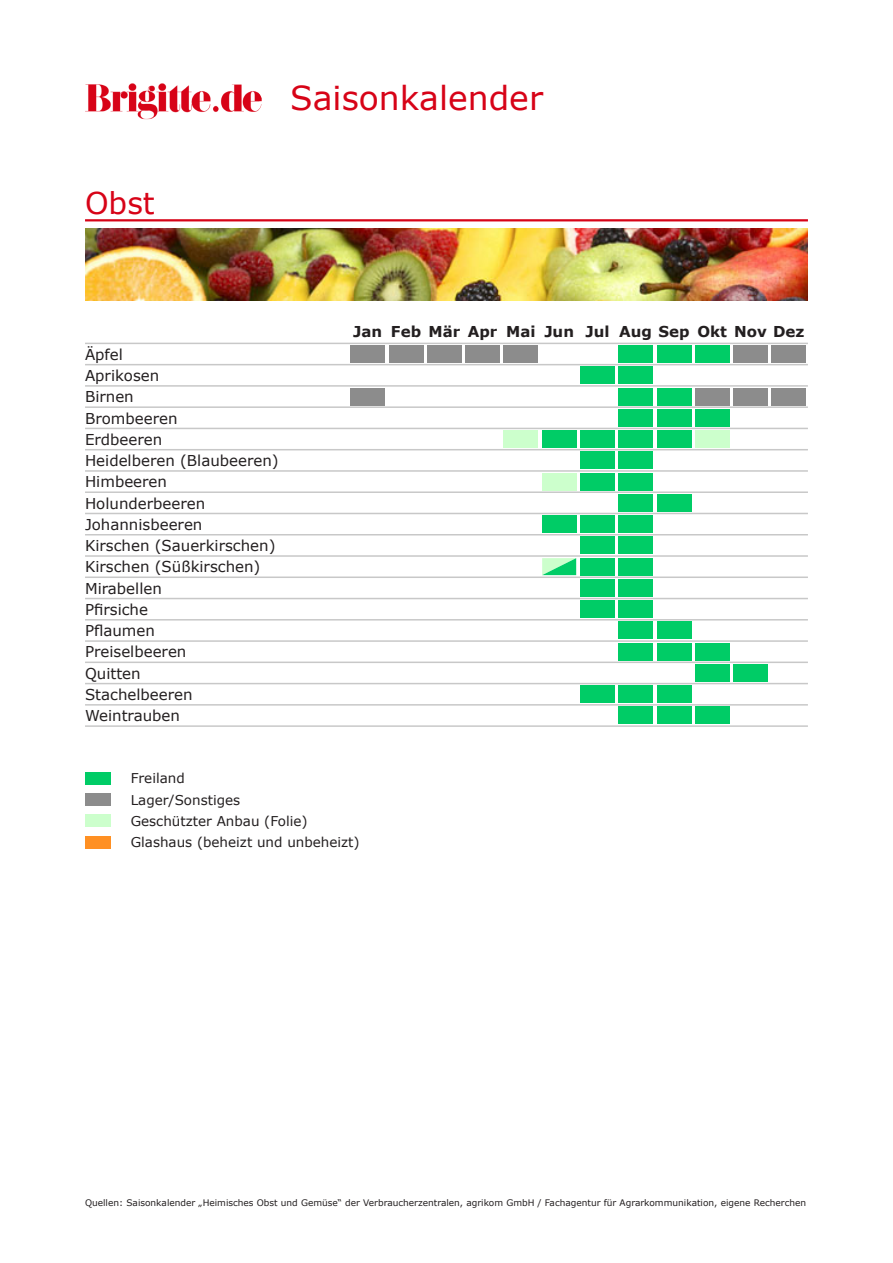
<style>
.page{position:relative;width:893px;height:1263px;background:#fff}
.page>*{position:absolute;margin:0;border:0;box-sizing:border-box;transform-origin:0 0}
.t1{font:33px "Verdana";color:#d70317}
.t2{font:30px "Verdana";color:#d70317}
.t3{font:15px "Verdana";color:#231f20}
.t4{font:700 15px "Verdana";color:#231f20}
.t5{font:13.5px "Verdana";color:#231f20}
.t6{font:9px "Verdana";color:#231f20}
</style>
<div class="page">
<img style="left:85px;top:83px;width:177px;height:36px">
<hr style="left:85px;top:219px;width:723px;height:2px;background:#d70317">
<img style="left:85px;top:229px;width:723px;height:72px">
<hr style="left:85px;top:343px;width:723px;height:1px;background:#c8c8c8">
<div style="left:351px;top:345px;width:34px;height:17px;background:#8c8c8c"></div>
<div style="left:389px;top:345px;width:34px;height:17px;background:#8c8c8c"></div>
<div style="left:427px;top:345px;width:34px;height:17px;background:#8c8c8c"></div>
<div style="left:466px;top:345px;width:34px;height:17px;background:#8c8c8c"></div>
<div style="left:504px;top:345px;width:34px;height:17px;background:#8c8c8c"></div>
<div style="left:772px;top:345px;width:34px;height:17px;background:#8c8c8c"></div>
<div style="left:733px;top:345px;width:34px;height:17px;background:#8c8c8c"></div>
<div style="left:351px;top:388px;width:34px;height:17px;background:#8c8c8c"></div>
<div style="left:733px;top:388px;width:34px;height:17px;background:#8c8c8c"></div>
<div style="left:772px;top:388px;width:34px;height:17px;background:#8c8c8c"></div>
<div style="left:695px;top:388px;width:34px;height:17px;background:#8c8c8c"></div>
<hr style="left:85px;top:364px;width:723px;height:1px;background:#c8c8c8">
<hr style="left:85px;top:385px;width:723px;height:2px;background:#c8c8c8">
<hr style="left:85px;top:406px;width:723px;height:2px;background:#c8c8c8">
<hr style="left:85px;top:428px;width:723px;height:1px;background:#c8c8c8">
<hr style="left:85px;top:449px;width:723px;height:1px;background:#c8c8c8">
<hr style="left:85px;top:470px;width:723px;height:2px;background:#c8c8c8">
<hr style="left:85px;top:491px;width:723px;height:2px;background:#c8c8c8">
<hr style="left:85px;top:513px;width:723px;height:1px;background:#c8c8c8">
<hr style="left:85px;top:534px;width:723px;height:1px;background:#c8c8c8">
<hr style="left:85px;top:555px;width:723px;height:2px;background:#c8c8c8">
<hr style="left:85px;top:576px;width:723px;height:2px;background:#c8c8c8">
<hr style="left:85px;top:598px;width:723px;height:1px;background:#c8c8c8">
<hr style="left:85px;top:619px;width:723px;height:1px;background:#c8c8c8">
<hr style="left:85px;top:640px;width:723px;height:2px;background:#c8c8c8">
<hr style="left:85px;top:661px;width:723px;height:2px;background:#c8c8c8">
<hr style="left:85px;top:683px;width:723px;height:1px;background:#c8c8c8">
<hr style="left:85px;top:704px;width:723px;height:2px;background:#c8c8c8">
<hr style="left:85px;top:725px;width:723px;height:2px;background:#c8c8c8">
<div style="left:695px;top:345px;width:34px;height:17px;background:#0c6"></div>
<div style="left:657px;top:345px;width:34px;height:17px;background:#0c6"></div>
<div style="left:619px;top:345px;width:34px;height:17px;background:#0c6"></div>
<div style="left:619px;top:367px;width:34px;height:17px;background:#0c6"></div>
<div style="left:580px;top:367px;width:34px;height:17px;background:#0c6"></div>
<div style="left:619px;top:388px;width:34px;height:17px;background:#0c6"></div>
<div style="left:657px;top:388px;width:34px;height:17px;background:#0c6"></div>
<div style="left:619px;top:409px;width:34px;height:17px;background:#0c6"></div>
<div style="left:657px;top:409px;width:34px;height:17px;background:#0c6"></div>
<div style="left:695px;top:409px;width:34px;height:17px;background:#0c6"></div>
<div style="left:657px;top:431px;width:34px;height:17px;background:#0c6"></div>
<div style="left:619px;top:431px;width:34px;height:17px;background:#0c6"></div>
<div style="left:580px;top:431px;width:34px;height:17px;background:#0c6"></div>
<div style="left:542px;top:431px;width:34px;height:17px;background:#0c6"></div>
<div style="left:580px;top:452px;width:34px;height:17px;background:#0c6"></div>
<div style="left:619px;top:452px;width:34px;height:17px;background:#0c6"></div>
<div style="left:580px;top:473px;width:34px;height:17px;background:#0c6"></div>
<div style="left:619px;top:473px;width:34px;height:17px;background:#0c6"></div>
<div style="left:619px;top:494px;width:34px;height:17px;background:#0c6"></div>
<div style="left:657px;top:494px;width:34px;height:17px;background:#0c6"></div>
<div style="left:619px;top:516px;width:34px;height:17px;background:#0c6"></div>
<div style="left:580px;top:516px;width:34px;height:17px;background:#0c6"></div>
<div style="left:542px;top:516px;width:34px;height:17px;background:#0c6"></div>
<div style="left:580px;top:537px;width:34px;height:17px;background:#0c6"></div>
<div style="left:619px;top:537px;width:34px;height:17px;background:#0c6"></div>
<div style="left:580px;top:558px;width:34px;height:17px;background:#0c6"></div>
<div style="left:619px;top:558px;width:34px;height:17px;background:#0c6"></div>
<div style="left:580px;top:579px;width:34px;height:17px;background:#0c6"></div>
<div style="left:619px;top:579px;width:34px;height:17px;background:#0c6"></div>
<div style="left:580px;top:601px;width:34px;height:17px;background:#0c6"></div>
<div style="left:619px;top:601px;width:34px;height:17px;background:#0c6"></div>
<div style="left:619px;top:622px;width:34px;height:17px;background:#0c6"></div>
<div style="left:657px;top:622px;width:34px;height:17px;background:#0c6"></div>
<div style="left:619px;top:643px;width:34px;height:17px;background:#0c6"></div>
<div style="left:657px;top:643px;width:34px;height:17px;background:#0c6"></div>
<div style="left:695px;top:643px;width:34px;height:17px;background:#0c6"></div>
<div style="left:695px;top:664px;width:34px;height:17px;background:#0c6"></div>
<div style="left:733px;top:664px;width:34px;height:17px;background:#0c6"></div>
<div style="left:657px;top:686px;width:34px;height:17px;background:#0c6"></div>
<div style="left:619px;top:686px;width:34px;height:17px;background:#0c6"></div>
<div style="left:580px;top:686px;width:34px;height:17px;background:#0c6"></div>
<div style="left:619px;top:707px;width:34px;height:17px;background:#0c6"></div>
<div style="left:657px;top:707px;width:34px;height:17px;background:#0c6"></div>
<div style="left:695px;top:707px;width:34px;height:17px;background:#0c6"></div>
<div style="left:504px;top:431px;width:34px;height:17px;background:#cfc"></div>
<div style="left:695px;top:431px;width:34px;height:17px;background:#cfc"></div>
<div style="left:542px;top:473px;width:34px;height:17px;background:#cfc"></div>
<svg style="left:542px;top:558px;width:34px;height:17px"></svg>
<div style="left:85px;top:772px;width:26px;height:12px;background:#0c6"></div>
<div style="left:85px;top:793px;width:26px;height:13px;background:#8c8c8c"></div>
<div style="left:85px;top:814px;width:26px;height:13px;background:#cfc"></div>
<div style="left:85px;top:836px;width:26px;height:12px;background:#ff9023"></div>
<p class="t2" style="left:85px;top:184px;width:71px">Obst</p>
<p class="t1" style="left:290px;top:77px;width:254px">Saisonkalender</p>
<p class="t3" style="left:85px;top:345px;width:39px">Äpfel</p>
<p class="t3" style="left:85px;top:366px;width:76px">Aprikosen</p>
<p class="t3" style="left:85px;top:387px;width:50px">Birnen</p>
<p class="t3" style="left:85px;top:408px;width:94px">Brombeeren</p>
<p class="t3" style="left:85px;top:430px;width:79px">Erdbeeren</p>
<p class="t3" style="left:85px;top:451px;width:195px">Heidelberen (Blaubeeren)</p>
<p class="t3" style="left:85px;top:472px;width:84px">Himbeeren</p>
<p class="t3" style="left:85px;top:494px;width:122px">Holunderbeeren</p>
<p class="t3" style="left:85px;top:515px;width:119px">Johannisbeeren</p>
<p class="t3" style="left:85px;top:536px;width:192px">Kirschen (Sauerkirschen)</p>
<p class="t3" style="left:85px;top:557px;width:177px">Kirschen (Süßkirschen)</p>
<p class="t3" style="left:85px;top:579px;width:78px">Mirabellen</p>
<p class="t3" style="left:85px;top:600px;width:64px">Pfirsiche</p>
<p class="t3" style="left:85px;top:621px;width:71px">Pflaumen</p>
<p class="t3" style="left:85px;top:642px;width:103px">Preiselbeeren</p>
<p class="t3" style="left:85px;top:664px;width:57px">Quitten</p>
<p class="t3" style="left:85px;top:685px;width:109px">Stachelbeeren</p>
<p class="t3" style="left:85px;top:706px;width:96px">Weintrauben</p>
<p class="t4" style="left:353px;top:322px;width:31px">Jan</p>
<p class="t4" style="left:391px;top:322px;width:32px">Feb</p>
<p class="t4" style="left:428px;top:322px;width:33px">Mär</p>
<p class="t4" style="left:468px;top:322px;width:31px">Apr</p>
<p class="t4" style="left:506px;top:322px;width:31px">Mai</p>
<p class="t4" style="left:544px;top:322px;width:31px">Jun</p>
<p class="t4" style="left:585px;top:322px;width:26px">Jul</p>
<p class="t4" style="left:619px;top:322px;width:72px">Aug Sep</p>
<p class="t4" style="left:697px;top:322px;width:31px">Okt</p>
<p class="t4" style="left:734px;top:322px;width:72px">Nov Dez</p>
<p class="t5" style="left:131px;top:770px;width:56px">Freiland</p>
<p class="t5" style="left:131px;top:791px;width:111px">Lager/Sonstiges</p>
<p class="t5" style="left:131px;top:812px;width:178px">Geschützter Anbau (Folie)</p>
<p class="t5" style="left:131px;top:834px;width:230px">Glashaus (beheizt und unbeheizt)</p>
<p class="t6" style="left:85px;top:1196px;width:723px">Quellen: Saisonkalender „Heimisches Obst und Gemüse“ der Verbraucherzentralen, agrikom GmbH / Fachagentur für Agrarkommunikation, eigene Recherchen</p>
</div>
